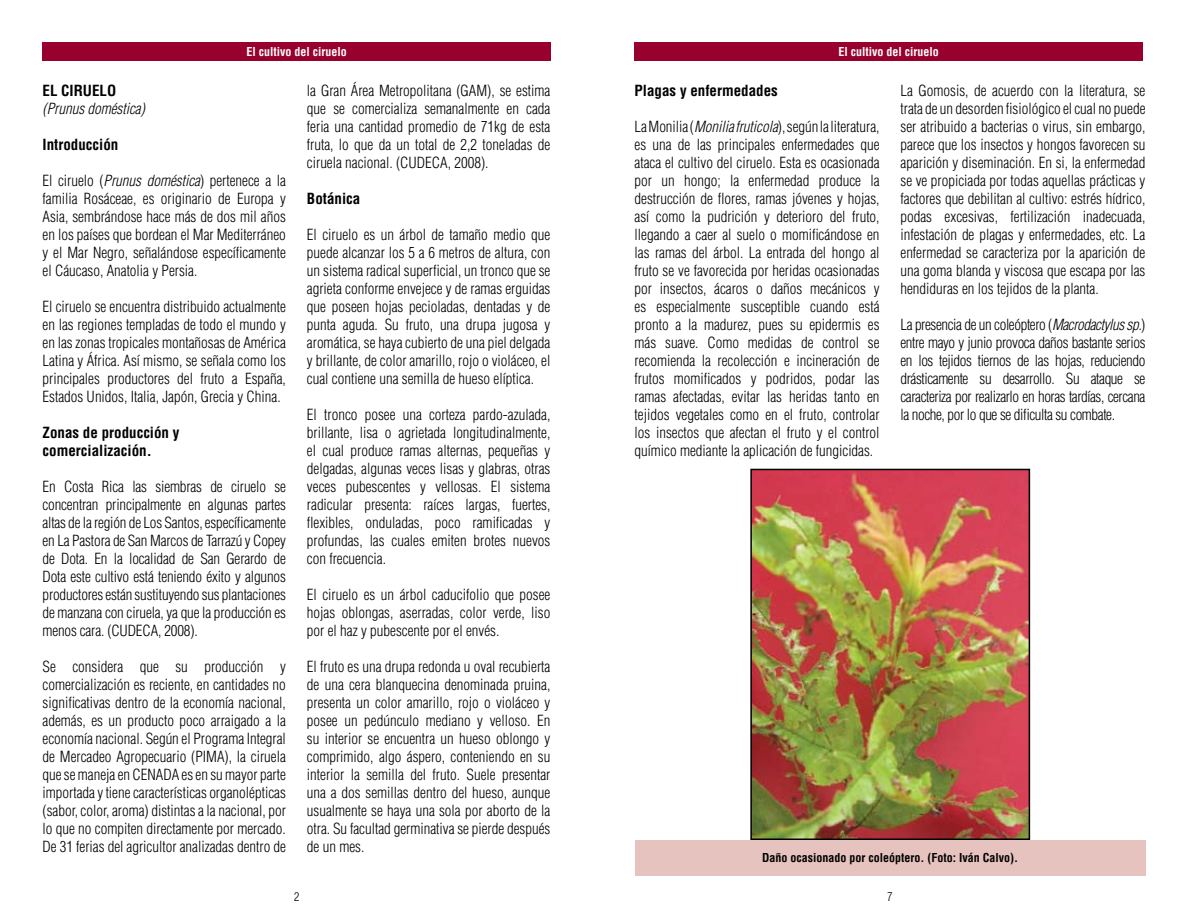
<style>
.page{position:relative;width:1188px;height:918px;background:#fff}
.page>*{position:absolute;margin:0;border:0;box-sizing:border-box;transform-origin:0 0}
.t1{font:300 condensed 15px/18px "Helvetica";color:#000;text-align:justify}
.t2{font:700 condensed 15px/18px "Helvetica";color:#000}
.t3{font:italic 300 condensed 15px "Helvetica";color:#000}
.t4{font:700 condensed 12px "Helvetica";color:#000}
.t5{font:700 condensed 12px "Helvetica";color:#fff}
.t6{font:300 condensed 12px "Helvetica";color:#000}
.s1{font-style:italic}
</style>
<div class="page">
<div style="left:635px;top:840px;width:510px;height:35px;background:#e7c3bf"></div>
<img style="left:753px;top:472px;width:274px;height:365px">
<div style="left:750px;top:469px;width:280px;height:371px;border:2px solid #000"></div>
<div style="left:43px;top:43px;width:508px;height:18px;background:#98002e"></div>
<div style="left:635px;top:43px;width:508px;height:18px;background:#98002e"></div>
<p class="t5" style="left:246px;top:45px;width:102px">El cultivo del ciruelo</p>
<p class="t5" style="left:838px;top:45px;width:102px">El cultivo del ciruelo</p>
<p class="t2" style="left:43px;top:81px;width:75px">EL CIRUELO</p>
<p class="t3" style="left:43px;top:100px;width:104px">(Prunus doméstica)</p>
<p class="t2" style="left:43px;top:135px;width:77px">Introducción</p>
<p class="t1" style="left:43px;top:171px;width:245px">El ciruelo (<span class="s1">Prunus doméstica</span>) pertenece a la familia Rosáceae, es originario de Europa y Asia, sembrándose hace más de dos mil años en los países que bordean el Mar Mediterráneo y el Mar Negro, señalándose específicamente el Cáucaso, Anatolia y Persia.</p>
<p class="t1" style="left:43px;top:297px;width:245px">El ciruelo se encuentra distribuido actualmente en las regiones templadas de todo el mundo y en las zonas tropicales montañosas de América Latina y África. Así mismo, se señala como los principales productores del fruto a España, Estados Unidos, Italia, Japón, Grecia y China.</p>
<p class="t2" style="left:43px;top:423px;width:139px">Zonas de producción y comercialización.</p>
<p class="t1" style="left:43px;top:477px;width:245px">En Costa Rica las siembras de ciruelo se concentran principalmente en algunas partes altas de la región de Los Santos, específicamente en La Pastora de San Marcos de Tarrazú y Copey de Dota. En la localidad de San Gerardo de Dota este cultivo está teniendo éxito y algunos productores están sustituyendo sus plantaciones de manzana con ciruela, ya que la producción es menos cara. (CUDECA, 2008).</p>
<p class="t1" style="left:43px;top:657px;width:245px">Se considera que su producción y comercialización es reciente, en cantidades no significativas dentro de la economía nacional, además, es un producto poco arraigado a la economía nacional. Según el Programa Integral de Mercadeo Agropecuario (PIMA), la ciruela que se maneja en CENADA es en su mayor parte importada y tiene características organolépticas (sabor, color, aroma) distintas a la nacional, por lo que no compiten directamente por mercado.<br>De 31 ferias del agricultor analizadas dentro de</p>
<p class="t1" style="left:307px;top:81px;width:245px">la Gran Área Metropolitana (GAM), se estima que se comercializa semanalmente en cada feria una cantidad promedio de 71kg de esta fruta, lo que da un total de 2,2 toneladas de ciruela nacional. (CUDECA, 2008).</p>
<p class="t2" style="left:307px;top:189px;width:55px">Botánica</p>
<p class="t1" style="left:307px;top:225px;width:245px">El ciruelo es un árbol de tamaño medio que puede alcanzar los 5 a 6 metros de altura, con un sistema radical superficial, un tronco que se agrieta conforme envejece y de ramas erguidas que poseen hojas pecioladas, dentadas y de punta aguda. Su fruto, una drupa jugosa y aromática, se haya cubierto de una piel delgada y brillante, de color amarillo, rojo o violáceo, el cual contiene una semilla de hueso elíptica.</p>
<p class="t1" style="left:307px;top:405px;width:245px">El tronco posee una corteza pardo-azulada, brillante, lisa o agrietada longitudinalmente, el cual produce ramas alternas, pequeñas y delgadas, algunas veces lisas y glabras, otras veces pubescentes y vellosas. El sistema radicular presenta: raíces largas, fuertes, flexibles, onduladas, poco ramificadas y profundas, las cuales emiten brotes nuevos con frecuencia.</p>
<p class="t1" style="left:307px;top:585px;width:245px">El ciruelo es un árbol caducifolio que posee hojas oblongas, aserradas, color verde, liso por el haz y pubescente por el envés.</p>
<p class="t1" style="left:307px;top:657px;width:245px">El fruto es una drupa redonda u oval recubierta de una cera blanquecina denominada pruina, presenta un color amarillo, rojo o violáceo y posee un pedúnculo mediano y velloso. En su interior se encuentra un hueso oblongo y comprimido, algo áspero, conteniendo en su interior la semilla del fruto. Suele presentar una a dos semillas dentro del hueso, aunque usualmente se haya una sola por aborto de la otra. Su facultad germinativa se pierde después de un mes.</p>
<p class="t2" style="left:635px;top:81px;width:145px">Plagas y enfermedades</p>
<p class="t1" style="left:635px;top:117px;width:247px">La Monilia (<span class="s1">Monilia fruticola</span>), según la literatura, es una de las principales enfermedades que ataca el cultivo del ciruelo. Esta es ocasionada por un hongo; la enfermedad produce la destrucción de flores, ramas jóvenes y hojas, así como la pudrición y deterioro del fruto, llegando a caer al suelo o momificándose en las ramas del árbol. La entrada del hongo al fruto se ve favorecida por heridas ocasionadas por insectos, ácaros o daños mecánicos y es especialmente susceptible cuando está pronto a la madurez, pues su epidermis es más suave. Como medidas de control se recomienda la recolección e incineración de frutos momificados y podridos, podar las ramas afectadas, evitar las heridas tanto en tejidos vegetales como en el fruto, controlar los insectos que afectan el fruto y el control químico mediante la aplicación de fungicidas.</p>
<p class="t1" style="left:901px;top:81px;width:247px">La Gomosis, de acuerdo con la literatura, se trata de un desorden fisiológico el cual no puede ser atribuido a bacterias o virus, sin embargo, parece que los insectos y hongos favorecen su aparición y diseminación. En si, la enfermedad se ve propiciada por todas aquellas prácticas y factores que debilitan al cultivo: estrés hídrico, podas excesivas, fertilización inadecuada, infestación de plagas y enfermedades, etc. La enfermedad se caracteriza por la aparición de una goma blanda y viscosa que escapa por las hendiduras en los tejidos de la planta.</p>
<p class="t1" style="left:901px;top:315px;width:247px">La presencia de un coleóptero (<span class="s1">Macrodactylus sp.</span>) entre mayo y junio provoca daños bastante serios en los tejidos tiernos de las hojas, reduciendo drásticamente su desarrollo. Su ataque se caracteriza por realizarlo en horas tardías, cercana la noche, por lo que se dificulta su combate.</p>
<p class="t4" style="left:762px;top:851px;width:257px">Daño ocasionado por coleóptero. (Foto: Iván Calvo).</p>
<p class="t6" style="left:294px;top:890px;width:7px">2</p>
<p class="t6" style="left:887px;top:890px;width:7px">7</p>
</div>
